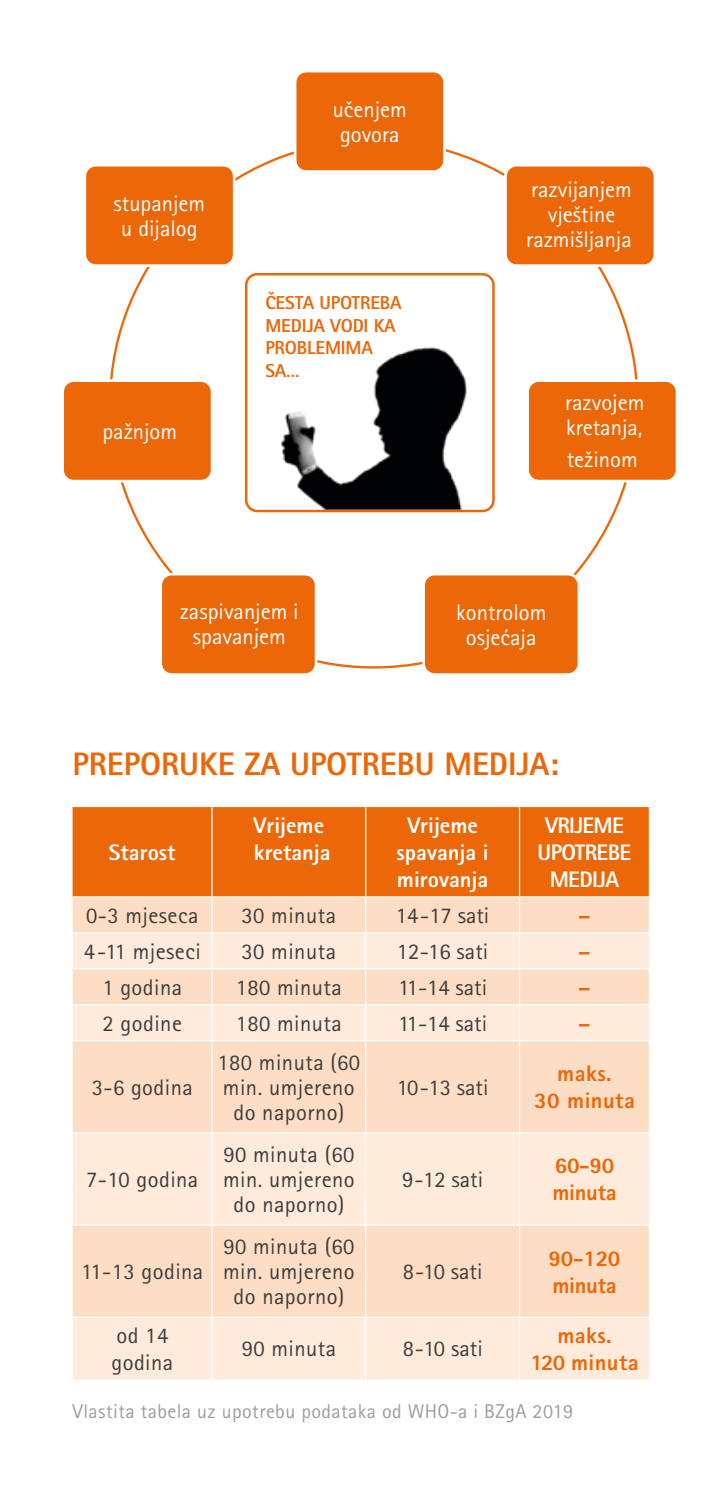
<style>
.page{position:relative;width:721px;height:1489px;background:#fff}
.page>*{position:absolute;margin:0;border:0;box-sizing:border-box;transform-origin:0 0}
.t1{font:800 32.5px "Rotis Sans Serif Pro";color:#ec6708}
.t2{font:22.5px/25px "Rotis Sans Serif Pro";letter-spacing:.02em;color:#3d3d3c;text-align:center}
.t3{font:22.5px/25px "Rotis Sans Serif Pro";color:#fff;text-align:center}
.t4{font:800 22.5px/27px "Rotis Sans Serif Pro";letter-spacing:.005em;color:#ec6708;text-align:center}
.t5{font:800 22.5px/27px "Rotis Sans Serif Pro";color:#fff}
.t6{font:800 22.5px/27px "Rotis Sans Serif Pro";letter-spacing:-.03em;color:#fff;text-align:center}
.t7{font:20px "Rotis Sans Serif Pro";letter-spacing:.02em;color:#9d9d9d}
.t8{font:800 18.75px/22.5px "Rotis Sans Serif Pro";letter-spacing:-.01em;color:#ec6708}
</style>
<div class="page">
<div style="left:73px;top:807px;width:575px;height:89px;background:#ec6708"></div>
<div style="left:73px;top:897px;width:575px;height:35px;background:#fdddc4"></div>
<svg style="left:73px;top:933px;width:575px;height:446px;background:#fde4d0"></svg>
<hr style="left:211px;top:807px;width:1px;height:89px;background:#fff">
<hr style="left:365px;top:807px;width:1px;height:89px;background:#fff">
<hr style="left:518px;top:807px;width:2px;height:89px;background:#fff">
<hr style="left:211px;top:897px;width:1px;height:35px;background:#fff">
<hr style="left:365px;top:897px;width:1px;height:35px;background:#fff">
<hr style="left:518px;top:897px;width:2px;height:35px;background:#fff">
<hr style="left:211px;top:933px;width:1px;height:35px;background:#fff">
<hr style="left:365px;top:933px;width:1px;height:35px;background:#fff">
<hr style="left:518px;top:933px;width:2px;height:35px;background:#fff">
<hr style="left:73px;top:968px;width:139px;height:1px;background:#fff">
<hr style="left:212px;top:968px;width:153px;height:1px;background:#fff">
<hr style="left:211px;top:969px;width:1px;height:35px;background:#fff">
<hr style="left:365px;top:968px;width:154px;height:1px;background:#fff">
<hr style="left:365px;top:969px;width:1px;height:35px;background:#fff">
<hr style="left:519px;top:968px;width:130px;height:1px;background:#fff">
<hr style="left:518px;top:969px;width:2px;height:35px;background:#fff">
<hr style="left:73px;top:1004px;width:139px;height:1px;background:#fff">
<hr style="left:212px;top:1004px;width:153px;height:1px;background:#fff">
<hr style="left:211px;top:1005px;width:1px;height:35px;background:#fff">
<hr style="left:365px;top:1004px;width:154px;height:1px;background:#fff">
<hr style="left:365px;top:1005px;width:1px;height:35px;background:#fff">
<hr style="left:519px;top:1004px;width:130px;height:1px;background:#fff">
<hr style="left:518px;top:1005px;width:2px;height:35px;background:#fff">
<hr style="left:73px;top:1040px;width:139px;height:1px;background:#fff">
<hr style="left:212px;top:1040px;width:153px;height:1px;background:#fff">
<hr style="left:211px;top:1041px;width:1px;height:91px;background:#fff">
<hr style="left:365px;top:1040px;width:154px;height:1px;background:#fff">
<hr style="left:365px;top:1041px;width:1px;height:91px;background:#fff">
<hr style="left:519px;top:1040px;width:130px;height:1px;background:#fff">
<hr style="left:518px;top:1041px;width:2px;height:91px;background:#fff">
<hr style="left:73px;top:1132px;width:139px;height:1px;background:#fff">
<hr style="left:212px;top:1132px;width:153px;height:1px;background:#fff">
<hr style="left:211px;top:1133px;width:1px;height:91px;background:#fff">
<hr style="left:365px;top:1132px;width:154px;height:1px;background:#fff">
<hr style="left:365px;top:1133px;width:1px;height:91px;background:#fff">
<hr style="left:519px;top:1132px;width:130px;height:1px;background:#fff">
<hr style="left:518px;top:1133px;width:2px;height:91px;background:#fff">
<hr style="left:73px;top:1224px;width:139px;height:1px;background:#fff">
<hr style="left:212px;top:1224px;width:153px;height:1px;background:#fff">
<hr style="left:211px;top:1225px;width:1px;height:91px;background:#fff">
<hr style="left:365px;top:1224px;width:154px;height:1px;background:#fff">
<hr style="left:365px;top:1225px;width:1px;height:91px;background:#fff">
<hr style="left:519px;top:1224px;width:130px;height:1px;background:#fff">
<hr style="left:518px;top:1225px;width:2px;height:91px;background:#fff">
<hr style="left:73px;top:1316px;width:139px;height:1px;background:#fff">
<hr style="left:212px;top:1316px;width:153px;height:1px;background:#fff">
<hr style="left:211px;top:1317px;width:1px;height:62px;background:#fff">
<hr style="left:365px;top:1316px;width:154px;height:1px;background:#fff">
<hr style="left:365px;top:1317px;width:1px;height:62px;background:#fff">
<hr style="left:519px;top:1316px;width:130px;height:1px;background:#fff">
<hr style="left:518px;top:1317px;width:2px;height:62px;background:#fff">
<img style="left:248px;top:276px;width:219px;height:233px">
<div style="left:245px;top:273px;width:249px;height:239px;border:2px solid #ec6708;border-radius:11px"></div>
<div style="left:527px;top:380px;width:149px;height:101px;background:#ec6708;border-radius:11px"></div>
<div style="left:526px;top:379px;width:152px;height:103px;border:3px solid #fff;border-radius:11px"></div>
<div style="left:63px;top:380px;width:149px;height:101px;background:#ec6708;border-radius:11px"></div>
<div style="left:61px;top:379px;width:152px;height:103px;border:3px solid #fff;border-radius:11px"></div>
<div style="left:85px;top:165px;width:149px;height:100px;background:#ec6708;border-radius:11px"></div>
<div style="left:83px;top:164px;width:152px;height:103px;border:3px solid #fff;border-radius:11px"></div>
<div style="left:505px;top:165px;width:149px;height:100px;background:#ec6708;border-radius:11px"></div>
<div style="left:504px;top:164px;width:151px;height:103px;border:3px solid #fff;border-radius:11px"></div>
<div style="left:295px;top:71px;width:149px;height:100px;background:#ec6708;border-radius:11px"></div>
<div style="left:294px;top:70px;width:151px;height:103px;border:3px solid #fff;border-radius:11px"></div>
<div style="left:161px;top:574px;width:155px;height:100px;background:#ec6708;border-radius:11px"></div>
<div style="left:159px;top:573px;width:158px;height:102px;border:3px solid #fff;border-radius:11px"></div>
<div style="left:423px;top:574px;width:155px;height:100px;background:#ec6708;border-radius:11px"></div>
<div style="left:422px;top:573px;width:158px;height:102px;border:3px solid #fff;border-radius:11px"></div>
<p class="t3" style="left:113px;top:191px;width:93px">stupanjem u dijalog</p>
<p class="t3" style="left:102px;top:419px;width:76px">pažnjom</p>
<p class="t3" style="left:332px;top:97px;width:76px">učenjem govora</p>
<p class="t8" style="left:265px;top:291px;width:138px">ČESTA UPOTREBA<br>MEDIJA VODI KA<br>PROBLEMIMA<br>SA…</p>
<p class="t3" style="left:526px;top:177px;width:107px">razvijanjem vještine razmišljanja</p>
<p class="t3" style="left:565px;top:390px;width:81px;text-align:left">razvojem kretanja,</p>
<p class="t3" style="left:566px;top:447px;width:72px">težinom</p>
<p class="t3" style="left:180px;top:599px;width:120px">zaspivanjem i spavanjem</p>
<p class="t3" style="left:456px;top:599px;width:91px">kontrolom osjećaja</p>
<h1 class="t1" style="left:73px;top:743px;width:487px">PREPORUKE ZA UPOTREBU MEDIJA:</h1>
<p class="t5" style="left:109px;top:838px;width:68px">Starost</p>
<p class="t5" style="left:253px;top:811px;width:78px">Vrijeme kretanja</p>
<p class="t5" style="left:396px;top:811px;width:94px;text-align:center">Vrijeme spavanja i mirovanja</p>
<p class="t6" style="left:537px;top:811px;width:95px">VRIJEME<br>UPOTREBE<br>MEDIJA</p>
<p class="t2" style="left:86px;top:902px;width:114px">0-3 mjeseca</p>
<p class="t2" style="left:241px;top:902px;width:96px">30 minuta</p>
<p class="t2" style="left:395px;top:902px;width:95px">14-17 sati</p>
<p class="t4" style="left:578px;top:901px;width:14px">–</p>
<p class="t2" style="left:84px;top:938px;width:119px">4-11 mjeseci</p>
<p class="t2" style="left:241px;top:938px;width:96px">30 minuta</p>
<p class="t2" style="left:397px;top:938px;width:93px">12-16 sati</p>
<p class="t4" style="left:578px;top:937px;width:14px">–</p>
<p class="t2" style="left:102px;top:974px;width:81px">1 godina</p>
<p class="t2" style="left:235px;top:974px;width:108px">180 minuta</p>
<p class="t2" style="left:398px;top:974px;width:91px">11-14 sati</p>
<p class="t4" style="left:578px;top:973px;width:14px">–</p>
<p class="t2" style="left:102px;top:1010px;width:81px">2 godine</p>
<p class="t2" style="left:235px;top:1010px;width:108px">180 minuta</p>
<p class="t2" style="left:398px;top:1010px;width:91px">11-14 sati</p>
<p class="t4" style="left:578px;top:1009px;width:14px">–</p>
<p class="t2" style="left:92px;top:1074px;width:103px">3-6 godina</p>
<p class="t2" style="left:217px;top:1049px;width:144px">180 minuta (60 min. umjereno do naporno)</p>
<p class="t2" style="left:396px;top:1074px;width:93px">10-13 sati</p>
<p class="t4" style="left:534px;top:1059px;width:102px">maks.<br>30 minuta</p>
<p class="t2" style="left:86px;top:1166px;width:113px">7-10 godina</p>
<p class="t2" style="left:223px;top:1141px;width:133px">90 minuta (60 min. umjereno do naporno)</p>
<p class="t2" style="left:402px;top:1166px;width:82px">9-12 sati</p>
<p class="t4" style="left:552px;top:1151px;width:66px;text-align:left">60-90 minuta</p>
<p class="t2" style="left:81px;top:1258px;width:123px">11-13 godina</p>
<p class="t2" style="left:223px;top:1233px;width:133px">90 minuta (60 min. umjereno do naporno)</p>
<p class="t2" style="left:402px;top:1258px;width:81px">8-10 sati</p>
<p class="t4" style="left:548px;top:1243px;width:73px;text-align:left">90-120 minuta</p>
<p class="t2" style="left:111px;top:1321px;width:63px;line-height:27px;text-align:left">od 14 godina</p>
<p class="t2" style="left:241px;top:1336px;width:96px">90 minuta</p>
<p class="t2" style="left:402px;top:1336px;width:82px">8-10 sati</p>
<p class="t4" style="left:530px;top:1321px;width:110px">maks.<br>120 minuta</p>
<p class="t7" style="left:73px;top:1399px;width:502px">Vlastita tabela uz upotrebu podataka od WHO-a i BZgA 2019</p>
</div>
